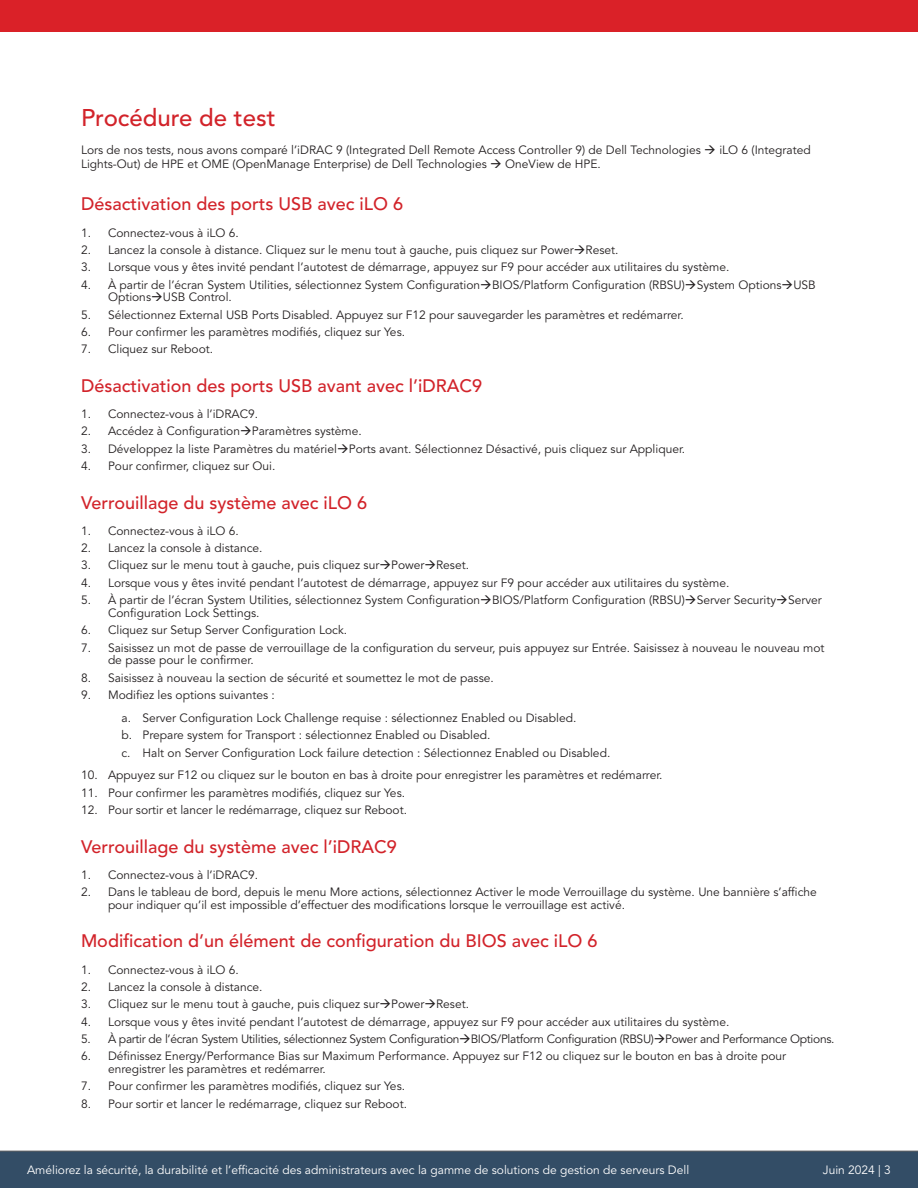
<style>
.page{position:relative;width:918px;height:1188px;background:#fff}
.page>*{position:absolute;margin:0;border:0;box-sizing:border-box;transform-origin:0 0}
.t1{font:500 24px "Avenir LT Pro";color:#d2232a}
.t2{font:500 18px "Avenir LT Pro";color:#d2232a}
.Methodology_Body{font:12px/12.8px "Avenir LT Pro";color:#231f20}
.Methodology_Body-2{font:12px "Avenir LT Pro";letter-spacing:-.025em;color:#231f20}
.t3{font:12px "Avenir LT Pro";color:#fff}
</style>
<div class="page">
<div style="left:0;top:1151px;width:756px;height:37px;background:#334d66"></div>
<div style="left:756px;top:1151px;width:162px;height:37px;background:#334d66"></div>
<hr style="left:0;top:1151px;width:918px;height:1px;background:#616164">
<div style="left:0;top:0;width:918px;height:32px;background:#da2128"></div>
<p class="t1" style="left:81px;top:104px;width:196px">Procédure de test</p>
<p class="Methodology_Body" style="left:81px;top:143px;width:731px;line-height:14.4px">Lors de nos tests, nous avons comparé l’iDRAC 9 (Integrated Dell Remote Access Controller 9) de Dell Technologies → iLO 6 (Integrated<br>Lights-Out) de HPE et OME (OpenManage Enterprise) de Dell Technologies → OneView de HPE.</p>
<p class="t2" style="left:81px;top:193px;width:324px">Désactivation des ports USB avec iLO 6</p>
<p class="Methodology_Body" style="left:81px;top:226px;width:159px">1. Connectez-vous à iLO 6.</p>
<p class="Methodology_Body" style="left:81px;top:244px;width:539px">2. Lancez la console à distance. Cliquez sur le menu tout à gauche, puis cliquez sur Power→ Reset.</p>
<p class="Methodology_Body" style="left:81px;top:261px;width:650px">3. Lorsque vous y êtes invité pendant l’autotest de démarrage, appuyez sur F9 pour accéder aux utilitaires du système.</p>
<p class="Methodology_Body" style="left:108px;top:278px;width:709px;text-indent:-27px">4. À partir de l’écran System Utilities, sélectionnez System Configuration→ BIOS/Platform Configuration (RBSU)→System Options→ USB<br>Options→ USB Control.</p>
<p class="Methodology_Body" style="left:81px;top:308px;width:604px">5. Sélectionnez External USB Ports Disabled. Appuyez sur F12 pour sauvegarder les paramètres et redémarrer.</p>
<p class="Methodology_Body" style="left:81px;top:326px;width:326px">6. Pour confirmer les paramètres modifiés, cliquez sur Yes.</p>
<p class="Methodology_Body" style="left:81px;top:343px;width:134px">7. Cliquez sur Reboot.</p>
<p class="t2" style="left:81px;top:375px;width:403px">Désactivation des ports USB avant avec l’iDRAC9</p>
<p class="Methodology_Body" style="left:81px;top:408px;width:179px">1. Connectez-vous à l’iDRAC9.</p>
<p class="Methodology_Body" style="left:81px;top:425px;width:282px">2. Accédez à Configuration→ Paramètres système.</p>
<p class="Methodology_Body" style="left:81px;top:442px;width:606px">3. Développez la liste Paramètres du matériel→ Ports avant. Sélectionnez Désactivé, puis cliquez sur Appliquer.</p>
<p class="Methodology_Body" style="left:81px;top:460px;width:196px">4. Pour confirmer, cliquez sur Oui.</p>
<p class="t2" style="left:81px;top:492px;width:288px">Verrouillage du système avec iLO 6</p>
<p class="Methodology_Body" style="left:81px;top:525px;width:159px">1. Connectez-vous à iLO 6.</p>
<p class="Methodology_Body" style="left:81px;top:542px;width:183px">2. Lancez la console à distance.</p>
<p class="Methodology_Body" style="left:81px;top:559px;width:390px">3. Cliquez sur le menu tout à gauche, puis cliquez sur→ Power→ Reset.</p>
<p class="Methodology_Body" style="left:81px;top:577px;width:650px">4. Lorsque vous y êtes invité pendant l’autotest de démarrage, appuyez sur F9 pour accéder aux utilitaires du système.</p>
<p class="Methodology_Body" style="left:108px;top:594px;width:715px;text-indent:-27px">5. À partir de l’écran System Utilities, sélectionnez System Configuration→ BIOS/Platform Configuration (RBSU)→ Server Security→ Server<br>Configuration Lock Settings.</p>
<p class="Methodology_Body" style="left:81px;top:624px;width:268px">6. Cliquez sur Setup Server Configuration Lock.</p>
<p class="Methodology_Body" style="left:108px;top:641px;width:718px;text-indent:-27px">7. Saisissez un mot de passe de verrouillage de la configuration du serveur, puis appuyez sur Entrée. Saisissez à nouveau le nouveau mot de passe pour le confirmer.</p>
<p class="Methodology_Body" style="left:81px;top:671px;width:414px">8. Saisissez à nouveau la section de sécurité et soumettez le mot de passe.</p>
<p class="Methodology_Body" style="left:81px;top:689px;width:195px">9. Modifiez les options suivantes :</p>
<p class="Methodology_Body" style="left:121px;top:712px;width:456px">a. Server Configuration Lock Challenge requise : sélectionnez Enabled ou Disabled.</p>
<p class="Methodology_Body" style="left:121px;top:729px;width:371px">b. Prepare system for Transport : sélectionnez Enabled ou Disabled.</p>
<p class="Methodology_Body" style="left:121px;top:746px;width:490px">c. Halt on Server Configuration Lock failure detection : Sélectionnez Enabled ou Disabled.</p>
<p class="Methodology_Body" style="left:81px;top:769px;width:583px">10. Appuyez sur F12 ou cliquez sur le bouton en bas à droite pour enregistrer les paramètres et redémarrer.</p>
<p class="Methodology_Body" style="left:81px;top:787px;width:326px">11. Pour confirmer les paramètres modifiés, cliquez sur Yes.</p>
<p class="Methodology_Body" style="left:81px;top:804px;width:328px">12. Pour sortir et lancer le redémarrage, cliquez sur Reboot.</p>
<p class="t2" style="left:81px;top:836px;width:317px">Verrouillage du système avec l’iDRAC9</p>
<p class="Methodology_Body" style="left:81px;top:869px;width:179px">1. Connectez-vous à l’iDRAC9.</p>
<p class="Methodology_Body" style="left:108px;top:886px;width:710px;text-indent:-27px">2. Dans le tableau de bord, depuis le menu More actions, sélectionnez Activer le mode Verrouillage du système. Une bannière s’affiche pour indiquer qu’il est impossible d’effectuer des modifications lorsque le verrouillage est activé.</p>
<p class="t2" style="left:81px;top:931px;width:518px">Modification d’un élément de configuration du BIOS avec iLO 6</p>
<p class="Methodology_Body" style="left:81px;top:963px;width:159px">1. Connectez-vous à iLO 6.</p>
<p class="Methodology_Body" style="left:81px;top:981px;width:183px">2. Lancez la console à distance.</p>
<p class="Methodology_Body" style="left:81px;top:998px;width:390px">3. Cliquez sur le menu tout à gauche, puis cliquez sur→ Power→ Reset.</p>
<p class="Methodology_Body" style="left:81px;top:1015px;width:650px">4. Lorsque vous y êtes invité pendant l’autotest de démarrage, appuyez sur F9 pour accéder aux utilitaires du système.</p>
<p class="Methodology_Body-2" style="left:81px;top:1032px;width:755px">5. À partir de l’écran System Utilities, sélectionnez System Configuration→ BIOS/Platform Configuration (RBSU)→ Power and Performance Options.</p>
<p class="Methodology_Body" style="left:108px;top:1050px;width:680px;text-indent:-27px">6. Définissez Energy/Performance Bias sur Maximum Performance. Appuyez sur F12 ou cliquez sur le bouton en bas à droite pour enregistrer les paramètres et redémarrer.</p>
<p class="Methodology_Body" style="left:81px;top:1080px;width:326px">7. Pour confirmer les paramètres modifiés, cliquez sur Yes.</p>
<p class="Methodology_Body" style="left:81px;top:1098px;width:328px">8. Pour sortir et lancer le redémarrage, cliquez sur Reboot.</p>
<p class="t3" style="left:27px;top:1163px;width:664px">Améliorez la sécurité, la durabilité et l’efficacité des administrateurs avec la gamme de solutions de gestion de serveurs Dell</p>
<p class="t3" style="left:823px;top:1163px;width:70px">Juin 2024 | 3</p>
</div>
